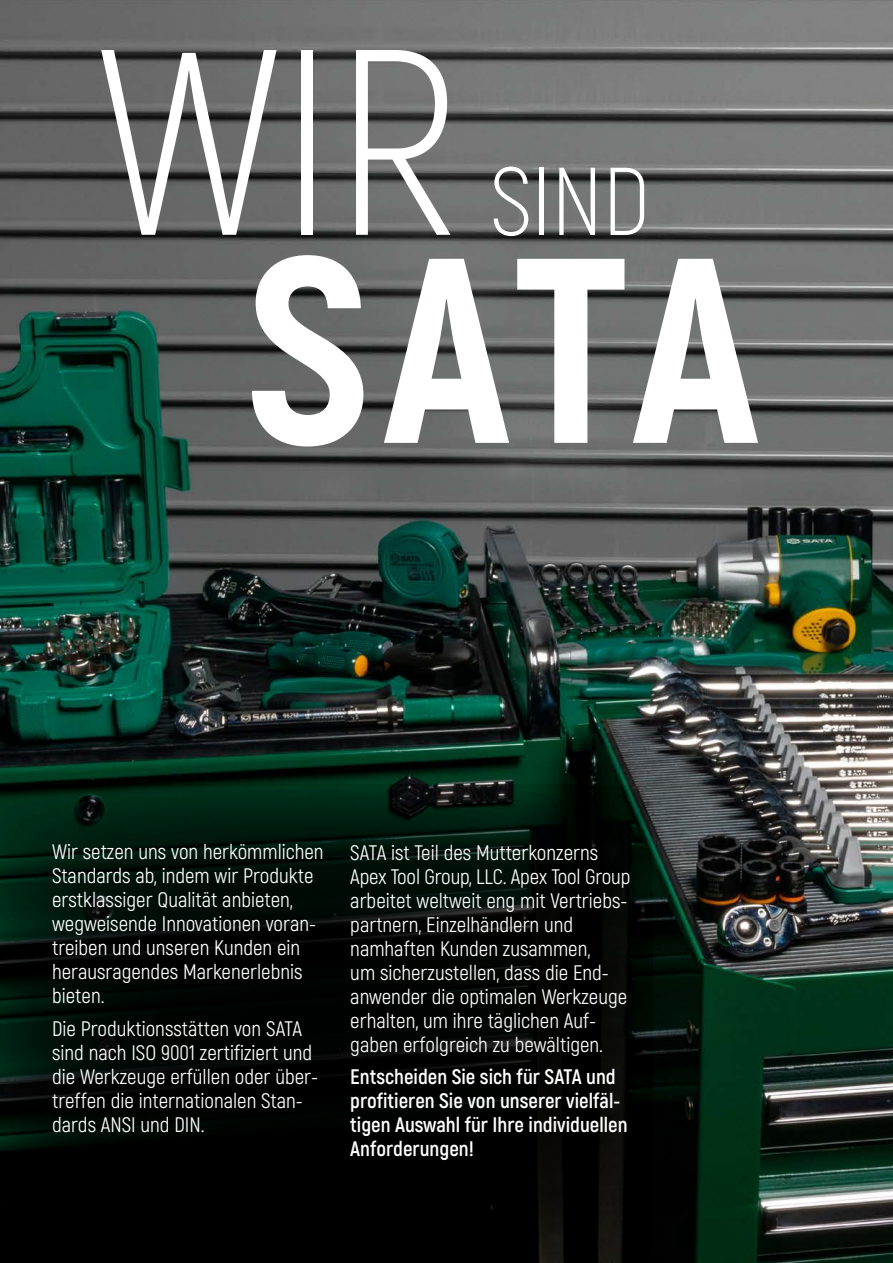
<style>
.page{position:relative;width:893px;height:1263px;background:#fff}
.page>*{position:absolute;margin:0;border:0;box-sizing:border-box;transform-origin:0 0}
.t1{font:300 264px "Akrobat";color:#fff}
.t2{font:300 96px "Akrobat";color:#fff}
.t3{font:21px/24px "Akrobat";color:#fff}
.t4{font:700 21px/24px "Akrobat";color:#fff}
</style>
<div class="page">
<img style="left:0;top:0;width:893px;height:1263px">
<svg style="left:0;top:782px;width:655px;height:481px;background:#010905"></svg>
<svg style="left:252px;top:255px;width:506px;height:191px"></svg>
<h1 class="t1" style="left:98px;top:-13px;width:363px">WIR</h1>
<h2 class="t2" style="left:490px;top:145px;width:162px">SIND</h2>
<p class="t3" style="left:52px;top:840px;width:273px">Wir setzen uns von herkömmlichen<br>Standards ab, indem wir Produkte erstklassiger Qualität anbieten, wegweisende Innovationen voran&shy;treiben und unseren Kunden ein herausragendes Markenerlebnis bieten.</p>
<p class="t3" style="left:52px;top:1017px;width:268px">Die Produktionsstätten von SATA sind nach ISO 9001 zertifiziert und die Werkzeuge erfüllen oder über&shy;treffen die internationalen Stan&shy;dards ANSI und DIN.</p>
<p class="t3" style="left:350px;top:840px;width:282px">SATA ist Teil des Mutterkonzerns Apex Tool Group, LLC. Apex Tool Group arbeitet weltweit eng mit Vertriebs&shy;partnern, Einzelhändlern und namhaften Kunden zusammen,<br>um sicherzustellen, dass die End&shy;anwender die optimalen Werkzeuge erhalten, um ihre täglichen Auf&shy;gaben erfolgreich zu bewältigen.</p>
<p class="t4" style="left:350px;top:1064px;width:279px">Entscheiden Sie sich für SATA und profitieren Sie von unserer vielfäl&shy;tigen Auswahl für Ihre individuellen<br>Anforderungen!</p>
</div>
